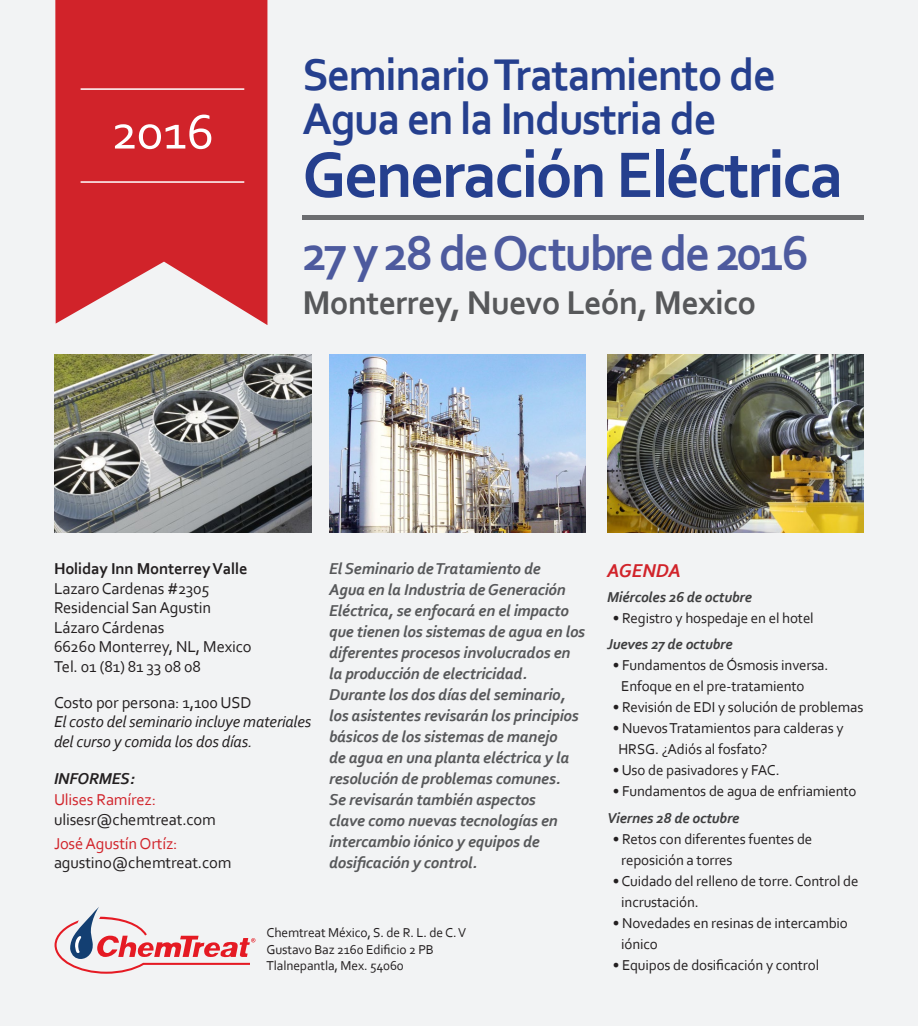
<style>
.page{position:relative;width:918px;height:1026px;background:#f2f3f4}
.page>*{position:absolute;margin:0;border:0;box-sizing:border-box;transform-origin:0 0}
.t1{font:700 67.5px "Corbel";letter-spacing:-.03em;color:#253f8e}
.t2{font:700 51px "Corbel";letter-spacing:-.05em;color:#4d5a9e}
.t3{font:51px "Corbel";color:#fff}
.t4{font:700 46.5px/43.5px "Corbel";letter-spacing:-.03em;color:#253f8e}
.t5{font:700 34.5px "Corbel";letter-spacing:-.02em;color:#57585a}
.t6{font:italic 700 19.5px "Corbel";letter-spacing:-.01em;color:#d1232a}
.t7{font:italic 700 16.5px/21px "Corbel";letter-spacing:-.01em;color:#57585a}
.t8{font:16.5px/19.5px "Corbel";letter-spacing:-.01em;color:#231f20}
.t9{font:italic 16.5px/19.5px "Corbel";letter-spacing:-.01em;color:#231f20}
.t10{font:16.5px "Corbel";letter-spacing:-.01em;color:#d1232a}
.t11{font:700 16.5px "Corbel";letter-spacing:-.01em;color:#231f20}
.t12{font:italic 700 16.5px "Corbel";letter-spacing:-.01em;color:#231f20}
.t13{font:15px/21px "Corbel";letter-spacing:-.01em;color:#231f20}
.t14{font:italic 700 15px "Corbel";letter-spacing:-.01em;color:#3e3e3f}
.t15{font:13.5px/16.5px "Corbel";letter-spacing:-.01em;color:#231f20}
</style>
<div class="page">
<svg style="left:55px;top:0;width:212px;height:325px;background:#d4383e"></svg>
<img style="left:55px;top:354px;width:256px;height:178px">
<img style="left:607px;top:354px;width:257px;height:178px">
<img style="left:329px;top:354px;width:257px;height:178px">
<svg style="left:55px;top:907px;width:200px;height:67px"></svg>
<hr style="left:81px;top:88px;width:163px;height:2px;background:#fff">
<hr style="left:81px;top:181px;width:163px;height:2px;background:#fff">
<div style="left:302px;top:215px;width:562px;height:5px;background:#6c6d70"></div>
<h2 class="t3" style="left:111px;top:100px;width:104px">2016</h2>
<h3 class="t4" style="left:302px;top:52px;width:475px">Seminario Tratamiento de<br>Agua en la Industria de</h3>
<h1 class="t1" style="left:302px;top:133px;width:542px">Generación Eléctrica</h1>
<h2 class="t2" style="left:302px;top:222px;width:508px">27 y 28 de Octubre de 2016</h2>
<h3 class="t5" style="left:302px;top:281px;width:456px">Monterrey, Nuevo León, Mexico</h3>
<p class="t11" style="left:54px;top:559px;width:195px">Holiday Inn Monterrey Valle</p>
<p class="t8" style="left:54px;top:578px;width:199px">Lazaro Cardenas #2305<br>Residencial San Agustin<br>Lázaro Cárdenas<br>66260 Monterrey, NL, Mexico<br>Tel. 01 (81) 81 33 08 08</p>
<p class="t8" style="left:54px;top:692px;width:199px">Costo por persona: 1,100 USD</p>
<p class="t9" style="left:54px;top:712px;width:259px">El costo del seminario incluye materiales del curso y comida los dos días.</p>
<p class="t12" style="left:54px;top:769px;width:82px">INFORMES:</p>
<p class="t10" style="left:54px;top:790px;width:104px">Ulises Ramírez:</p>
<p class="t8" style="left:54px;top:809px;width:163px">ulisesr@chemtreat.com</p>
<p class="t10" style="left:54px;top:833px;width:125px">José Agustín Ortíz:</p>
<p class="t8" style="left:54px;top:853px;width:179px">agustino@chemtreat.com</p>
<p class="t7" style="left:329px;top:558px;width:258px">El Seminario de Tratamiento de<br>Agua en la Industria de Generación Eléctrica, se enfocará en el impacto que tienen los sistemas de agua en los diferentes procesos involucrados en la producción de electricidad.<br>Durante los dos días del seminario, los asistentes revisarán los principios básicos de los sistemas de manejo<br>de agua en una planta eléctrica y la resolución de problemas comunes.<br>Se revisarán también aspectos<br>clave como nuevas tecnologías en intercambio iónico y equipos de dosificación y control.</p>
<p class="t15" style="left:267px;top:924px;width:201px">Chemtreat México, S. de R. L. de C. V<br>Gustavo Baz 2160 Edificio 2 PB<br>Tlalnepantla, Mex. 54060</p>
<p class="t6" style="left:607px;top:558px;width:76px">AGENDA</p>
<p class="t14" style="left:607px;top:588px;width:146px">Miércoles 26 de octubre</p>
<p class="t13" style="left:613px;top:607px;width:203px">• Registro y hospedaje en el hotel</p>
<p class="t14" style="left:607px;top:634px;width:127px">Jueves 27 de octubre</p>
<p class="t13" style="left:621px;top:654px;width:209px;text-indent:-9px">• Fundamentos de Ósmosis inversa.<br>Enfoque en el pre-tratamiento</p>
<p class="t13" style="left:613px;top:696px;width:252px">• Revisión de EDI y solución de problemas</p>
<p class="t13" style="left:618px;top:717px;width:227px;text-indent:-6px">• Nuevos Tratamientos para calderas y<br>HRSG. ¿Adiós al fosfato?</p>
<p class="t13" style="left:613px;top:759px;width:168px">• Uso de pasivadores y FAC.</p>
<p class="t13" style="left:613px;top:780px;width:245px">• Fundamentos de agua de enfriamiento</p>
<p class="t14" style="left:607px;top:808px;width:134px">Viernes 28 de octubre</p>
<p class="t13" style="left:621px;top:828px;width:193px;text-indent:-9px">• Retos con diferentes fuentes de reposición a torres</p>
<p class="t13" style="left:621px;top:870px;width:239px;text-indent:-9px">• Cuidado del relleno de torre. Control de incrustación.</p>
<p class="t13" style="left:621px;top:912px;width:228px;text-indent:-9px">• Novedades en resinas de intercambio iónico</p>
<p class="t13" style="left:613px;top:954px;width:208px">• Equipos de dosificación y control</p>
</div>
